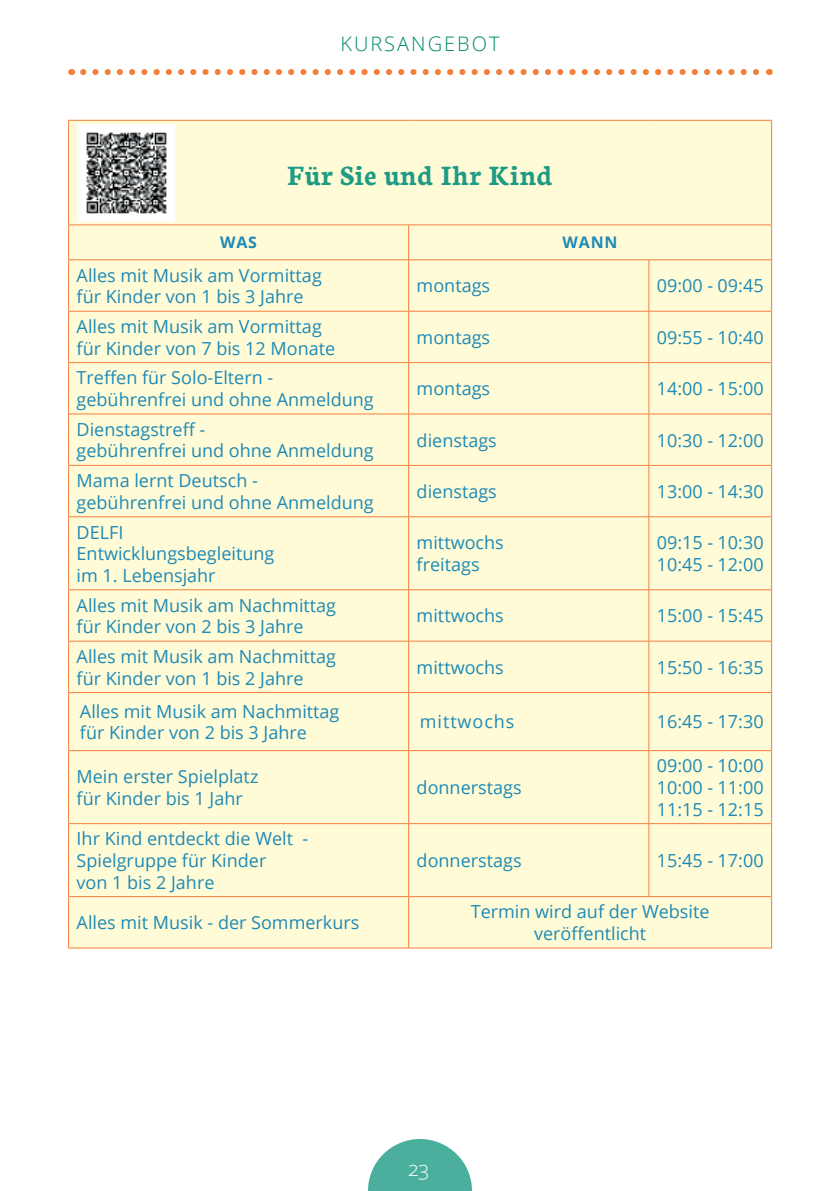
<style>
.page{position:relative;width:840px;height:1191px;background:#fff}
.page>*{position:absolute;margin:0;border:0;box-sizing:border-box;transform-origin:0 0}
.t1{font:700 30px "Neuton";color:#1e9b85}
.t2{font:300 20px "Open Sans";letter-spacing:.1em;color:#008869}
.t3{font:300 20px "Open Sans";color:#fff}
.t4{font:18px/21.6px "Open Sans";color:#1e8ab7}
.t5{font:18px "Open Sans";letter-spacing:.05em;color:#1e8ab7}
.t6{font:700 16px "Open Sans";color:#1e8ab7}
</style>
<div class="page">
<svg style="left:83px;top:69px;width:676px;height:6px"></svg>
<svg style="left:368px;top:1139px;width:103px;height:52px"></svg>
<div style="left:69px;top:121px;width:701px;height:826px;background:#fffbd6"></div>
<hr style="left:408px;top:225px;width:1px;height:34px;background:#f47f3d">
<hr style="left:68px;top:259px;width:340px;height:1px;background:#f47f3d">
<hr style="left:408px;top:259px;width:240px;height:1px;background:#f47f3d">
<hr style="left:408px;top:260px;width:1px;height:51px;background:#f47f3d">
<hr style="left:648px;top:259px;width:123px;height:1px;background:#f47f3d">
<hr style="left:648px;top:260px;width:1px;height:51px;background:#f47f3d">
<hr style="left:69px;top:311px;width:339px;height:1px;background:#f47f3d">
<hr style="left:408px;top:311px;width:240px;height:1px;background:#f47f3d">
<hr style="left:408px;top:311px;width:1px;height:51px;background:#f47f3d">
<hr style="left:648px;top:311px;width:122px;height:1px;background:#f47f3d">
<hr style="left:648px;top:311px;width:1px;height:51px;background:#f47f3d">
<hr style="left:69px;top:362px;width:339px;height:1px;background:#f47f3d">
<hr style="left:408px;top:362px;width:240px;height:1px;background:#f47f3d">
<hr style="left:408px;top:363px;width:1px;height:51px;background:#f47f3d">
<hr style="left:648px;top:362px;width:122px;height:1px;background:#f47f3d">
<hr style="left:648px;top:363px;width:1px;height:51px;background:#f47f3d">
<hr style="left:69px;top:413px;width:339px;height:1px;background:#f47f3d">
<hr style="left:408px;top:413px;width:240px;height:1px;background:#f47f3d">
<hr style="left:408px;top:414px;width:1px;height:51px;background:#f47f3d">
<hr style="left:648px;top:413px;width:122px;height:1px;background:#f47f3d">
<hr style="left:648px;top:414px;width:1px;height:51px;background:#f47f3d">
<hr style="left:69px;top:465px;width:339px;height:1px;background:#f47f3d">
<hr style="left:408px;top:465px;width:240px;height:1px;background:#f47f3d">
<hr style="left:408px;top:465px;width:1px;height:51px;background:#f47f3d">
<hr style="left:648px;top:465px;width:122px;height:1px;background:#f47f3d">
<hr style="left:648px;top:465px;width:1px;height:51px;background:#f47f3d">
<hr style="left:69px;top:516px;width:339px;height:1px;background:#f47f3d">
<hr style="left:408px;top:516px;width:240px;height:1px;background:#f47f3d">
<hr style="left:408px;top:517px;width:1px;height:72px;background:#f47f3d">
<hr style="left:648px;top:516px;width:122px;height:1px;background:#f47f3d">
<hr style="left:648px;top:517px;width:1px;height:72px;background:#f47f3d">
<hr style="left:69px;top:589px;width:339px;height:1px;background:#f47f3d">
<hr style="left:408px;top:589px;width:240px;height:1px;background:#f47f3d">
<hr style="left:408px;top:590px;width:1px;height:51px;background:#f47f3d">
<hr style="left:648px;top:589px;width:122px;height:1px;background:#f47f3d">
<hr style="left:648px;top:590px;width:1px;height:51px;background:#f47f3d">
<hr style="left:648px;top:641px;width:1px;height:51px;background:#f47f3d">
<hr style="left:408px;top:751px;width:1px;height:72px;background:#f47f3d">
<hr style="left:648px;top:751px;width:1px;height:72px;background:#f47f3d">
<hr style="left:69px;top:823px;width:339px;height:1px;background:#f47f3d">
<hr style="left:408px;top:823px;width:240px;height:1px;background:#f47f3d">
<hr style="left:408px;top:824px;width:1px;height:72px;background:#f47f3d">
<hr style="left:648px;top:823px;width:122px;height:1px;background:#f47f3d">
<hr style="left:648px;top:824px;width:1px;height:72px;background:#f47f3d">
<hr style="left:69px;top:896px;width:339px;height:1px;background:#f47f3d">
<hr style="left:408px;top:896px;width:240px;height:1px;background:#f47f3d">
<hr style="left:408px;top:897px;width:1px;height:50px;background:#f47f3d">
<hr style="left:648px;top:896px;width:122px;height:1px;background:#f47f3d">
<hr style="left:68px;top:260px;width:1px;height:51px;background:#f47f3d">
<hr style="left:770px;top:260px;width:1px;height:51px;background:#f47f3d">
<hr style="left:68px;top:311px;width:1px;height:51px;background:#f47f3d">
<hr style="left:770px;top:311px;width:1px;height:51px;background:#f47f3d">
<hr style="left:68px;top:362px;width:1px;height:52px;background:#f47f3d">
<hr style="left:770px;top:362px;width:1px;height:52px;background:#f47f3d">
<hr style="left:68px;top:414px;width:1px;height:51px;background:#f47f3d">
<hr style="left:770px;top:414px;width:1px;height:51px;background:#f47f3d">
<hr style="left:68px;top:465px;width:1px;height:52px;background:#f47f3d">
<hr style="left:770px;top:465px;width:1px;height:52px;background:#f47f3d">
<hr style="left:68px;top:517px;width:1px;height:73px;background:#f47f3d">
<hr style="left:770px;top:517px;width:1px;height:73px;background:#f47f3d">
<hr style="left:68px;top:590px;width:1px;height:51px;background:#f47f3d">
<hr style="left:770px;top:590px;width:1px;height:51px;background:#f47f3d">
<hr style="left:770px;top:641px;width:1px;height:51px;background:#f47f3d">
<hr style="left:770px;top:692px;width:1px;height:58px;background:#f47f3d">
<hr style="left:68px;top:751px;width:1px;height:72px;background:#f47f3d">
<hr style="left:770px;top:750px;width:1px;height:73px;background:#f47f3d">
<hr style="left:68px;top:823px;width:1px;height:73px;background:#f47f3d">
<hr style="left:770px;top:823px;width:1px;height:73px;background:#f47f3d">
<hr style="left:68px;top:896px;width:1px;height:51px;background:#f47f3d">
<hr style="left:770px;top:896px;width:1px;height:51px;background:#f47f3d">
<hr style="left:408px;top:641px;width:1px;height:51px;background:#f47f3d">
<hr style="left:408px;top:693px;width:1px;height:57px;background:#f47f3d">
<hr style="left:648px;top:693px;width:1px;height:57px;background:#f47f3d">
<hr style="left:68px;top:225px;width:1px;height:34px;background:#f47f3d">
<hr style="left:770px;top:225px;width:1px;height:34px;background:#f47f3d">
<hr style="left:68px;top:947px;width:340px;height:1px;background:#f47f3d">
<hr style="left:408px;top:947px;width:240px;height:1px;background:#f47f3d">
<hr style="left:648px;top:947px;width:123px;height:1px;background:#f47f3d">
<hr style="left:68px;top:693px;width:1px;height:57px;background:#f47f3d">
<hr style="left:68px;top:750px;width:340px;height:1px;background:#f47f3d">
<hr style="left:408px;top:750px;width:240px;height:1px;background:#f47f3d">
<hr style="left:648px;top:750px;width:122px;height:1px;background:#f47f3d">
<hr style="left:69px;top:641px;width:339px;height:1px;background:#f47f3d">
<hr style="left:408px;top:641px;width:240px;height:1px;background:#f47f3d">
<hr style="left:648px;top:641px;width:122px;height:1px;background:#f47f3d">
<hr style="left:68px;top:692px;width:340px;height:1px;background:#f47f3d">
<hr style="left:408px;top:692px;width:240px;height:1px;background:#f47f3d">
<hr style="left:648px;top:692px;width:122px;height:1px;background:#f47f3d">
<hr style="left:68px;top:641px;width:1px;height:51px;background:#f47f3d">
<hr style="left:68px;top:120px;width:340px;height:1px;background:#f47f3d">
<hr style="left:68px;top:121px;width:1px;height:104px;background:#f47f3d">
<hr style="left:408px;top:120px;width:240px;height:1px;background:#f47f3d">
<hr style="left:648px;top:120px;width:123px;height:1px;background:#f47f3d">
<hr style="left:770px;top:121px;width:1px;height:104px;background:#f47f3d">
<hr style="left:68px;top:224px;width:340px;height:1px;background:#f47f3d">
<hr style="left:408px;top:224px;width:240px;height:1px;background:#f47f3d">
<hr style="left:648px;top:224px;width:123px;height:1px;background:#f47f3d">
<img style="left:78px;top:125px;width:97px;height:96px">
<p class="t2" style="left:340px;top:30px;width:161px">KURSANGEBOT</p>
<h1 class="t1" style="left:287px;top:159px;width:267px">Für Sie und Ihr Kind</h1>
<p class="t6" style="left:220px;top:231px;width:14px">WAS</p>
<p class="t6" style="left:562px;top:231px;width:15px">WANN</p>
<p class="t4" style="left:77px;top:264px;width:246px">Alles mit Musik am Vormittag für Kinder von 1 bis 3 Jahre</p>
<p class="t4" style="left:416px;top:274px;width:75px">montags</p>
<p class="t4" style="left:656px;top:274px;width:108px">09:00 - 09:45</p>
<p class="t4" style="left:77px;top:315px;width:260px">Alles mit Musik am Vormittag für Kinder von 7 bis 12 Monate</p>
<p class="t4" style="left:77px;top:366px;width:298px">Treffen für Solo-Eltern - gebührenfrei und ohne Anmeldung</p>
<p class="t4" style="left:416px;top:326px;width:75px">montags</p>
<p class="t4" style="left:656px;top:326px;width:108px">09:55 - 10:40</p>
<p class="t4" style="left:416px;top:377px;width:75px">montags</p>
<p class="t4" style="left:656px;top:377px;width:108px">14:00 - 15:00</p>
<p class="t4" style="left:77px;top:418px;width:298px">Dienstagstreff -<br>gebührenfrei und ohne Anmeldung</p>
<p class="t4" style="left:416px;top:429px;width:82px">dienstags</p>
<p class="t4" style="left:656px;top:429px;width:108px">10:30 - 12:00</p>
<p class="t4" style="left:77px;top:469px;width:298px">Mama lernt Deutsch -<br>gebührenfrei und ohne Anmeldung</p>
<p class="t4" style="left:416px;top:480px;width:82px">dienstags</p>
<p class="t4" style="left:656px;top:480px;width:108px">13:00 - 14:30</p>
<p class="t4" style="left:77px;top:521px;width:199px">DELFI<br>Entwicklungsbegleitung im 1. Lebensjahr</p>
<p class="t4" style="left:416px;top:531px;width:89px">mittwochs freitags</p>
<p class="t4" style="left:656px;top:531px;width:108px">09:15 - 10:30<br>10:45 - 12:00</p>
<p class="t4" style="left:77px;top:594px;width:261px">Alles mit Musik am Nachmittag für Kinder von 2 bis 3 Jahre</p>
<p class="t4" style="left:416px;top:604px;width:89px">mittwochs</p>
<p class="t4" style="left:656px;top:604px;width:108px">15:00 - 15:45</p>
<p class="t4" style="left:77px;top:645px;width:261px">Alles mit Musik am Nachmittag für Kinder von 1 bis 2 Jahre</p>
<p class="t4" style="left:416px;top:656px;width:89px">mittwochs</p>
<p class="t4" style="left:656px;top:656px;width:108px">15:50 - 16:35</p>
<p class="t4" style="left:80px;top:700px;width:261px">Alles mit Musik am Nachmittag für Kinder von 2 bis 3 Jahre</p>
<p class="t5" style="left:420px;top:709px;width:96px">mittwochs</p>
<p class="t4" style="left:656px;top:710px;width:108px">16:45 - 17:30</p>
<p class="t4" style="left:77px;top:765px;width:183px">Mein erster Spielplatz für Kinder bis 1 Jahr</p>
<p class="t4" style="left:416px;top:776px;width:106px">donnerstags</p>
<p class="t4" style="left:656px;top:754px;width:108px;text-align:justify">09:00 - 10:00<br>10:00 - 11:00<br>11:15 - 12:15</p>
<p class="t4" style="left:77px;top:827px;width:233px">Ihr Kind entdeckt die Welt -<br>Spielgruppe für Kinder<br>von 1 bis 2 Jahre</p>
<p class="t4" style="left:416px;top:849px;width:106px">donnerstags</p>
<p class="t4" style="left:656px;top:849px;width:108px">15:45 - 17:00</p>
<p class="t4" style="left:77px;top:911px;width:284px">Alles mit Musik - der Sommerkurs</p>
<p class="t4" style="left:470px;top:900px;width:240px;text-align:center">Termin wird auf der Website veröffentlicht</p>
<p class="t3" style="left:408px;top:1155px;width:22px">23</p>
</div>
